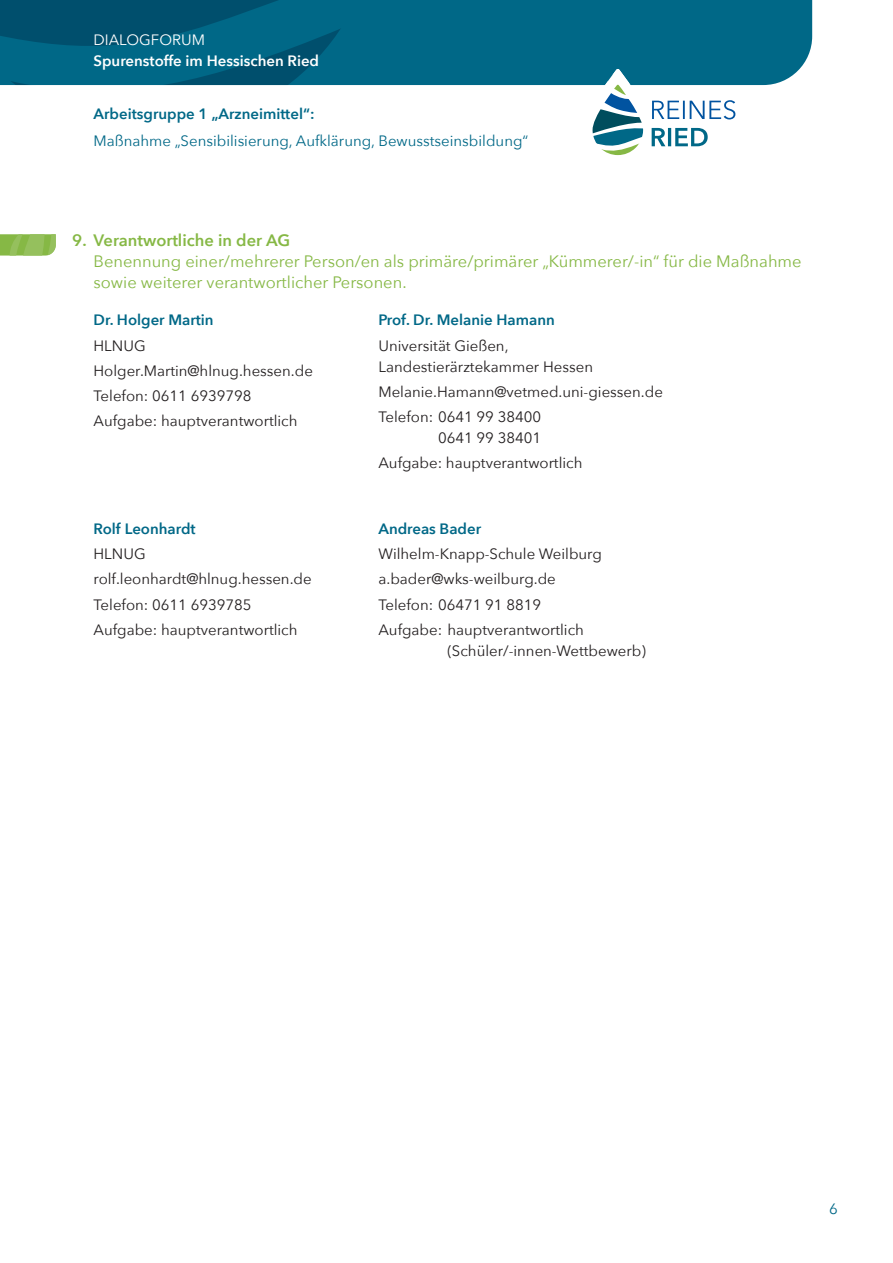
<style>
.page{position:relative;width:893px;height:1263px;background:#fff}
.page>*{position:absolute;margin:0;border:0;box-sizing:border-box;transform-origin:0 0}
.t1{font:16.5px/21px "Avenir Next";color:#86b845}
.t2{font:600 16.5px "Avenir Next";color:#86b845}
.t3{font:15px/25.2px "Avenir Next";color:#231f20}
.t4{font:600 15px "Avenir Next";color:#006887}
.t5{font:15px "Avenir Next";color:#006887}
.t6{font:600 15px "Avenir Next";color:#fff}
.t7{font:15px "Avenir Next";color:#fff}
</style>
<div class="page">
<div style="left:378px;top:0;width:434px;height:85px;background:#006887"></div>
<svg style="left:0;top:0;width:378px;height:85px;background:#005e7c"></svg>
<svg style="left:581px;top:69px;width:154px;height:87px"></svg>
<svg style="left:0;top:234px;width:56px;height:22px"></svg>
<p class="t7" style="left:94px;top:27px;width:113px">DIALOGFORUM</p>
<p class="t6" style="left:94px;top:48px;width:227px">Spurenstoffe im Hessischen Ried</p>
<p class="t4" style="left:94px;top:101px;width:222px">Arbeitsgruppe 1 „Arzneimittel“:</p>
<p class="t5" style="left:94px;top:128px;width:436px">Maßnahme „Sensibilisierung, Aufklärung, Bewusstseinsbildung“</p>
<p class="t2" style="left:72px;top:226px;width:219px">9. Verantwortliche in der AG</p>
<p class="t1" style="left:94px;top:250px;width:710px">Benennung einer/mehrerer Person/en als primäre/primärer „Kümmerer/-in“ für die Maßnahme sowie weiterer verantwortlicher Personen.</p>
<p class="t4" style="left:94px;top:307px;width:122px">Dr. Holger Martin</p>
<p class="t3" style="left:94px;top:332px;width:221px">HLNUG<br>Holger.Martin@hlnug.hessen.de<br>Telefon: 0611 6939798<br>Aufgabe: hauptverantwortlich</p>
<p class="t4" style="left:378px;top:307px;width:178px">Prof. Dr. Melanie Hamann</p>
<p class="t3" style="left:378px;top:334px;width:216px;line-height:21px">Universität Gießen,<br>Landestierärztekammer Hessen</p>
<p class="t3" style="left:378px;top:378px;width:286px">Melanie.Hamann@vetmed.uni-giessen.de<br>Telefon: 0641 99 38400</p>
<p class="t3" style="left:378px;top:425px;width:205px;text-indent:60px">0641 99 38401<br>Aufgabe: hauptverantwortlich</p>
<p class="t4" style="left:94px;top:516px;width:104px">Rolf Leonhardt</p>
<p class="t3" style="left:94px;top:541px;width:220px">HLNUG rolf.leonhardt@hlnug.hessen.de<br>Telefon: 0611 6939785<br>Aufgabe: hauptverantwortlich</p>
<p class="t4" style="left:378px;top:516px;width:104px">Andreas Bader</p>
<p class="t3" style="left:378px;top:541px;width:225px">Wilhelm-Knapp-Schule Weilburg a.bader@wks-weilburg.de<br>Telefon: 06471 91 8819<br>Aufgabe: hauptverantwortlich</p>
<p class="t3" style="left:447px;top:637px;width:200px">(Schüler/-innen-Wettbewerb)</p>
<p class="t5" style="left:829px;top:1196px;width:10px">6</p>
</div>
